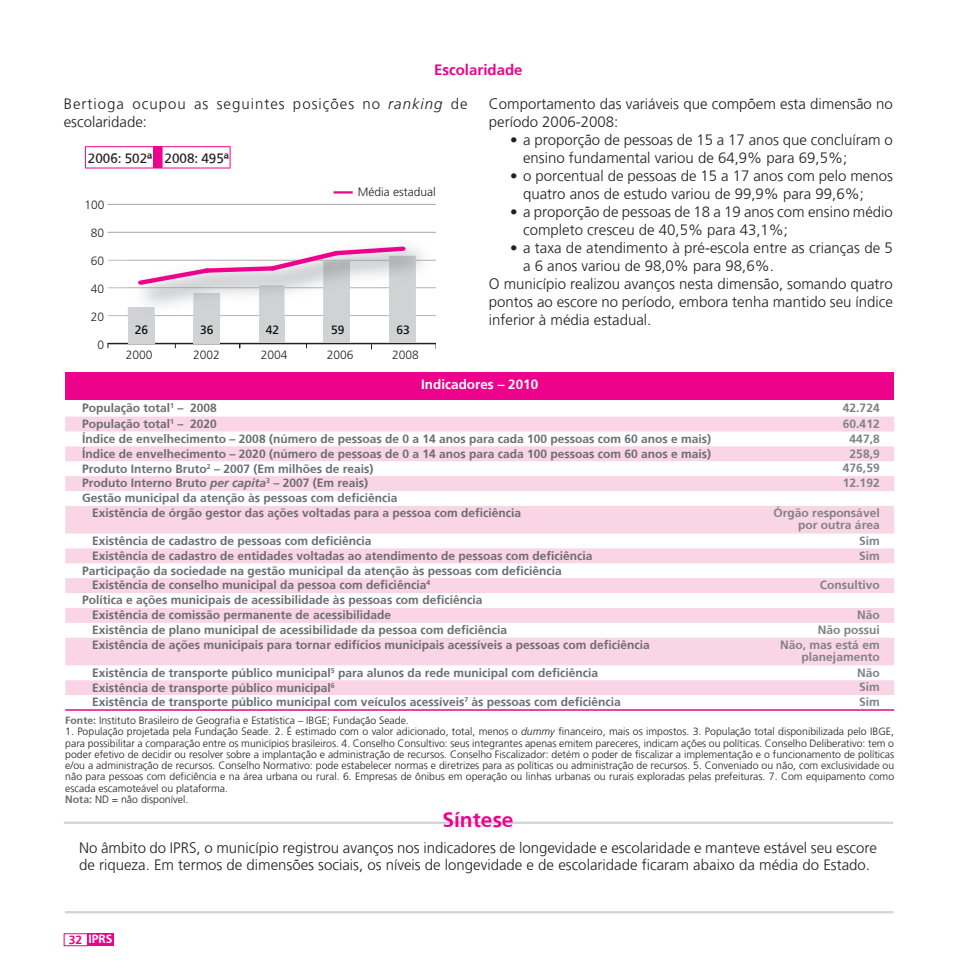
<style>
.page{position:relative;width:978px;height:978px;background:#fff}
.page>*{position:absolute;margin:0;border:0;box-sizing:border-box;transform-origin:0 0}
.t1{font:700 21px "Frutiger";color:#ed028c}
.t2{font:300 15px/18px "Frutiger";color:#231f20}
.t3{font:300 15px/18px "Frutiger";letter-spacing:.065em;color:#231f20}
.t4{font:700 15px "Frutiger";color:#ed028c}
.t5{font:13.5px "Frutiger";color:#231f20}
.t6{font:700 13.5px "Frutiger";color:#fff}
.t7{font:700 12px/14.9px "Frutiger";color:#6c6d70}
.t8{font:700 12px/15px "Frutiger";color:#808285;text-align:right}
.t9{font:300 12px "Frutiger";color:#231f20}
.t10{font:12px "Frutiger";color:#050504}
.t11{font:700 12px "Frutiger";color:#fff}
.t12{font:300 10.5px/11.2px "Frutiger";color:#231f20}
.s1{font-style:italic}
.s2{font-weight:700;color:#6c6d70}
.s3{color:#ed028c}
</style>
<div class="page">
<div style="left:87px;top:933px;width:27px;height:13px;background:#ed028c"></div>
<div style="left:65px;top:373px;width:829px;height:27px;background:#ed028c"></div>
<svg style="left:65px;top:417px;width:829px;height:278px;fill:#fad5e5"></svg>
<hr style="left:65px;top:709px;width:688px;height:2px;background:#ed028c">
<hr style="left:753px;top:709px;width:141px;height:2px;background:#ed028c">
<hr style="left:65px;top:911px;width:829px;height:2px;background:#d1d2d4">
<hr style="left:64px;top:822px;width:829px;height:2px;background:#d1d2d4">
<hr style="left:85px;top:168px;width:39px;height:1px;background:#ed028c">
<hr style="left:85px;top:146px;width:39px;height:1px;background:#ed028c">
<svg style="left:85px;top:147px;width:1px;height:21px"></svg>
<hr style="left:162px;top:146px;width:38px;height:1px;background:#ed028c">
<hr style="left:200px;top:146px;width:30px;height:1px;background:#ed028c">
<hr style="left:162px;top:168px;width:38px;height:1px;background:#ed028c">
<hr style="left:200px;top:168px;width:30px;height:1px;background:#ed028c">
<svg style="left:124px;top:146px;width:39px;height:23px"></svg>
<svg style="left:224px;top:147px;width:7px;height:21px"></svg>
<svg style="left:107px;top:315px;width:19px;height:1px"></svg>
<hr style="left:108px;top:232px;width:328px;height:1px;background:#a8a9ad">
<hr style="left:108px;top:204px;width:328px;height:1px;background:#a8a9ad">
<hr style="left:335px;top:191px;width:17px;height:3px;background:#ed028c">
<hr style="left:108px;top:343px;width:328px;height:1px;background:#231f20">
<div style="left:128px;top:307px;width:26px;height:36px;background:#d1d2d4"></div>
<div style="left:194px;top:293px;width:26px;height:50px;background:#d1d2d4"></div>
<div style="left:259px;top:285px;width:25px;height:58px;background:#d1d2d4"></div>
<div style="left:323px;top:261px;width:27px;height:82px;background:#d1d2d4"></div>
<div style="left:389px;top:256px;width:27px;height:87px;background:#d1d2d4"></div>
<img style="left:126px;top:288px;width:310px;height:30px">
<img style="left:126px;top:315px;width:310px;height:1px">
<img style="left:128px;top:307px;width:26px;height:11px">
<img style="left:194px;top:293px;width:26px;height:25px">
<img style="left:259px;top:288px;width:25px;height:30px">
<img style="left:323px;top:288px;width:27px;height:30px">
<img style="left:389px;top:288px;width:27px;height:30px">
<svg style="left:107px;top:246px;width:329px;height:42px"></svg>
<p class="t4" style="left:434px;top:61px;width:90px">Escolaridade</p>
<p class="t3" style="left:64px;top:95px;width:405px">Bertioga ocupou as seguintes posições no <span class="s1">ranking</span> de escolaridade:</p>
<p class="t5" style="left:88px;top:150px;width:142px">2006: 502ª 2008: 495ª</p>
<p class="t9" style="left:84px;top:199px;width:22px">100</p>
<p class="t9" style="left:91px;top:226px;width:15px">80</p>
<p class="t9" style="left:91px;top:254px;width:15px">60</p>
<p class="t9" style="left:91px;top:282px;width:15px">40</p>
<p class="t9" style="left:91px;top:310px;width:15px">20</p>
<p class="t9" style="left:98px;top:338px;width:8px">0</p>
<p class="t9" style="left:358px;top:185px;width:80px">Média estadual</p>
<p class="t10" style="left:135px;top:323px;width:15px">26</p>
<p class="t10" style="left:200px;top:323px;width:15px">36</p>
<p class="t10" style="left:266px;top:323px;width:15px">42</p>
<p class="t10" style="left:331px;top:323px;width:15px">59</p>
<p class="t10" style="left:396px;top:323px;width:15px">63</p>
<p class="t9" style="left:126px;top:348px;width:28px">2000</p>
<p class="t9" style="left:193px;top:348px;width:28px">2002</p>
<p class="t9" style="left:261px;top:348px;width:28px">2004</p>
<p class="t9" style="left:327px;top:348px;width:28px">2006</p>
<p class="t9" style="left:392px;top:348px;width:28px">2008</p>
<p class="t2" style="left:489px;top:95px;width:405px">Comportamento das variáveis que compõem esta dimensão no período 2006-2008:</p>
<p class="t2" style="left:523px;top:131px;width:371px;text-indent:-13px">• a proporção de pessoas de 15 a 17 anos que concluíram o ensino fundamental variou de 64,9% para 69,5%;</p>
<p class="t2" style="left:523px;top:167px;width:371px;text-indent:-13px">• o porcentual de pessoas de 15 a 17 anos com pelo menos quatro anos de estudo variou de 99,9% para 99,6%;</p>
<p class="t2" style="left:523px;top:203px;width:371px;text-indent:-13px">• a proporção de pessoas de 18 a 19 anos com ensino médio completo cresceu de 40,5% para 43,1%;</p>
<p class="t2" style="left:510px;top:239px;width:384px">• a taxa de atendimento à pré-escola entre as crianças de 5</p>
<p class="t2" style="left:523px;top:257px;width:252px">a 6 anos variou de 98,0% para 98,6%.</p>
<p class="t2" style="left:489px;top:275px;width:405px">O município realizou avanços nesta dimensão, somando quatro</p>
<p class="t2" style="left:489px;top:293px;width:405px">pontos ao escore no período, embora tenha mantido seu índice</p>
<p class="t2" style="left:489px;top:311px;width:164px">inferior à média estadual.</p>
<p class="t6" style="left:421px;top:376px;width:119px">Indicadores – 2010</p>
<p class="t7" style="left:82px;top:400px;width:136px">População total<sup>1</sup> – 2008</p>
<p class="t7" style="left:82px;top:416px;width:136px">População total<sup>1</sup> – 2020</p>
<p class="t7" style="left:82px;top:431px;width:630px">Índice de envelhecimento – 2008 (número de pessoas de 0 a 14 anos para cada 100 pessoas com 60 anos e mais)</p>
<p class="t7" style="left:82px;top:446px;width:630px">Índice de envelhecimento – 2020 (número de pessoas de 0 a 14 anos para cada 100 pessoas com 60 anos e mais)</p>
<p class="t7" style="left:82px;top:461px;width:293px">Produto Interno Bruto<sup>2</sup> – 2007 (Em milhões de reais)</p>
<p class="t7" style="left:82px;top:476px;width:287px">Produto Interno Bruto <span class="s1">per capita</span><sup>3</sup> – 2007 (Em reais)</p>
<p class="t7" style="left:82px;top:491px;width:317px">Gestão municipal da atenção às pessoas com deficiência</p>
<p class="t7" style="left:92px;top:505px;width:430px">Existência de órgão gestor das ações voltadas para a pessoa com deficiência</p>
<p class="t7" style="left:92px;top:533px;width:281px">Existência de cadastro de pessoas com deficiência</p>
<p class="t7" style="left:92px;top:548px;width:502px">Existência de cadastro de entidades voltadas ao atendimento de pessoas com deficiência</p>
<p class="t7" style="left:82px;top:563px;width:481px">Participação da sociedade na gestão municipal da atenção às pessoas com deficiência</p>
<p class="t7" style="left:92px;top:578px;width:339px">Existência de conselho municipal da pessoa com deficiência<sup>4</sup></p>
<p class="t7" style="left:82px;top:593px;width:402px">Política e ações municipais de acessibilidade às pessoas com deficiência</p>
<p class="t7" style="left:92px;top:607px;width:300px">Existência de comissão permanente de acessibilidade</p>
<p class="t7" style="left:92px;top:622px;width:416px">Existência de plano municipal de acessibilidade da pessoa com deficiência</p>
<p class="t7" style="left:92px;top:637px;width:559px">Existência de ações municipais para tornar edifícios municipais acessíveis a pessoas com deficiência</p>
<p class="t7" style="left:92px;top:665px;width:530px">Existência de transporte público municipal<sup>5</sup> para alunos da rede municipal com deficiência<br>Existência de transporte público municipal<sup>6<br></sup>Existência de transporte público municipal com veículos acessíveis<sup>7</sup> às pessoas com deficiência</p>
<p class="t12" style="left:65px;top:715px;width:345px"><span class="s2">Fonte:</span> Instituto Brasileiro de Geografia e Estatística – IBGE; Fundação Seade.</p>
<p class="t12" style="left:65px;top:726px;width:830px">1. População projetada pela Fundação Seade. 2. É estimado com o valor adicionado, total, menos o <span class="s1">dummy</span> financeiro, mais os impostos. 3. População total disponibilizada pelo IBGE, para possibilitar a comparação entre os municípios brasileiros. 4. Conselho Consultivo: seus integrantes apenas emitem pareceres, indicam ações ou políticas. Conselho Deliberativo: tem o poder efetivo de decidir ou resolver sobre a implantação e administração de recursos. Conselho Fiscalizador: detém o poder de fiscalizar a implementação e o funcionamento de políticas e/ou a administração de recursos. Conselho Normativo: pode estabelecer normas e diretrizes para as políticas ou administração de recursos. 5. Conveniado ou não, com exclusividade ou não para pessoas com deficiência e na área urbana ou rural. 6. Empresas de ônibus em operação ou linhas urbanas ou rurais exploradas pelas prefeituras. 7. Com equipamento como escada escamoteável ou plataforma.<br><span class="s2">nota:</span> ND = não disponível.</p>
<h1 class="t1" style="left:442px;top:807px;width:73px">Síntese</h1>
<p class="t2" style="left:79px;top:839px;width:799px;line-height:16.5px">No âmbito do IPRS, o município registrou avanços nos indicadores de longevidade e escolaridade e manteve estável seu escore de riqueza. Em termos de dimensões sociais, os níveis de longevidade e de escolaridade ficaram abaixo da média do Estado.</p>
<p class="t8" style="left:843px;top:400px;width:38px;text-align:center">42.724<br>60.412<br>447,8<br>258,9<br>476,59<br>12.192</p>
<p class="t8" style="left:774px;top:507px;width:108px;line-height:12px">Órgão responsável por outra área</p>
<p class="t8" style="left:859px;top:533px;width:22px;text-align:left">Sim<br>Sim</p>
<p class="t8" style="left:820px;top:578px;width:61px">Consultivo</p>
<p class="t8" style="left:780px;top:607px;width:101px">não<br>não possui<br>não, mas está em</p>
<p class="t8" style="left:857px;top:649px;width:24px;text-align:justify;text-indent:-55px">planejamento não Sim Sim</p>
<p class="t11" style="left:69px;top:932px;width:45px"><span class="s3">32</span> IPRS</p>
</div>
